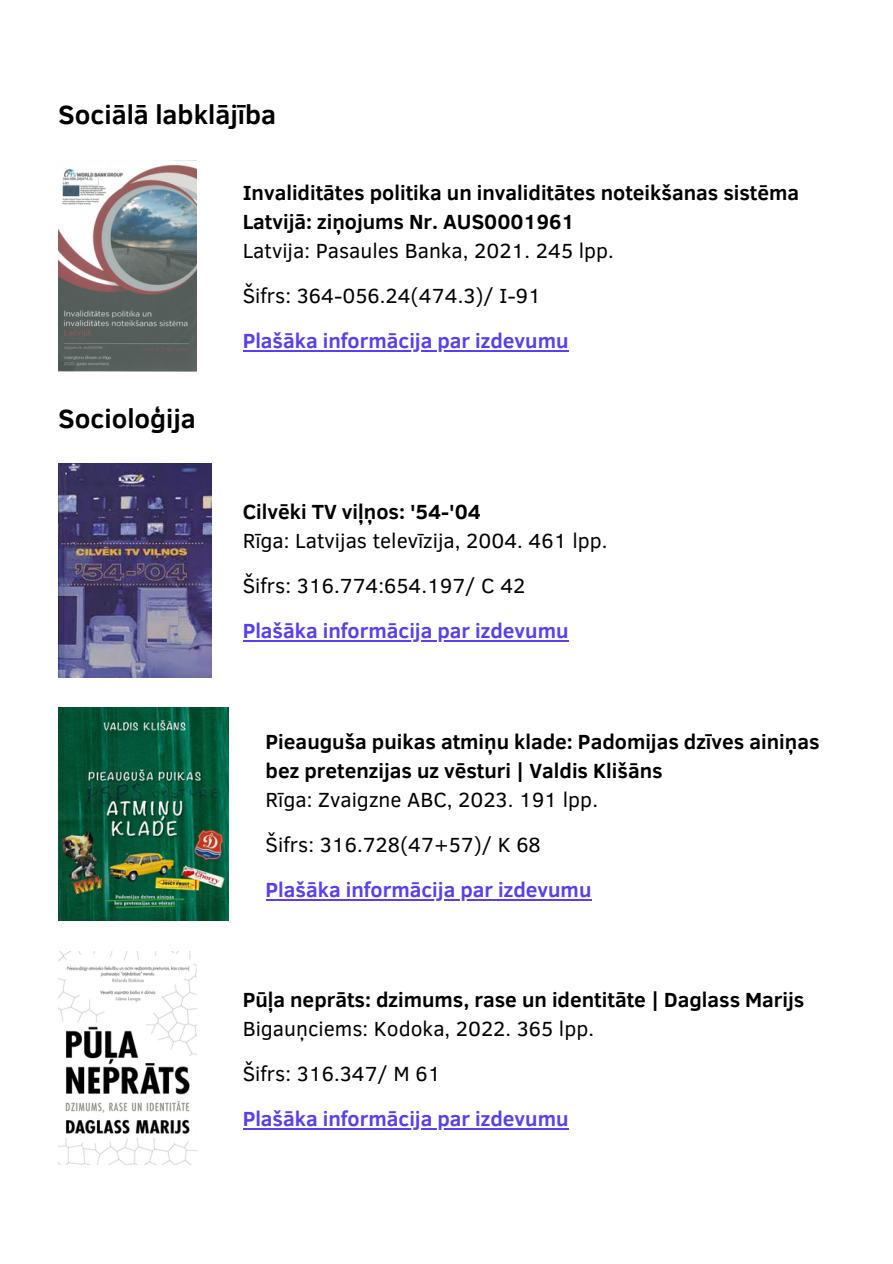
<style>
.page{position:relative;width:893px;height:1264px;background:#fff}
.page>*{position:absolute;margin:0;border:0;box-sizing:border-box;transform-origin:0 0}
.t1{font:700 27px "Clear Sans";color:#000}
.t2{font:700 21px/29px "Clear Sans";color:#000}
.t3{font:21px/45px "Clear Sans";color:#000}
.t4{font:700 21px "Clear Sans";color:#583ff1}
</style>
<div class="page">
<img style="left:59px;top:160px;width:138px;height:211px">
<img style="left:59px;top:463px;width:152px;height:214px">
<img style="left:59px;top:707px;width:169px;height:213px">
<hr style="left:243px;top:350px;width:325px;height:2px;background:#583ff1">
<hr style="left:243px;top:640px;width:325px;height:2px;background:#583ff1">
<hr style="left:265px;top:898px;width:326px;height:2px;background:#583ff1">
<img style="left:59px;top:951px;width:138px;height:213px">
<hr style="left:243px;top:1127px;width:325px;height:2px;background:#583ff1">
<p class="t1" style="left:59px;top:95px;width:219px">Sociālā labklājība</p>
<p class="t1" style="left:59px;top:399px;width:139px">Socioloģija</p>
<p class="t2" style="left:243px;top:177px;width:558px">Invaliditātes politika un invaliditātes noteikšanas sistēma<br>Latvijā: ziņojums Nr. AUS0001961</p>
<p class="t3" style="left:243px;top:227px;width:373px">Latvija: Pasaules Banka, 2021. 245 lpp.<br>Šifrs: 364-056.24(474.3)/ I-91</p>
<p class="t4" style="left:243px;top:325px;width:327px">Plašāka informācija par izdevumu</p>
<p class="t2" style="left:243px;top:496px;width:240px">Cilvēki TV viļņos: '54-'04</p>
<p class="t3" style="left:243px;top:517px;width:366px">Rīga: Latvijas televīzija, 2004. 461 lpp.<br>Šifrs: 316.774:654.197/ C 42</p>
<p class="t4" style="left:243px;top:615px;width:327px">Plašāka informācija par izdevumu</p>
<p class="t2" style="left:265px;top:725px;width:555px">Pieauguša puikas atmiņu klade: Padomijas dzīves ainiņas bez pretenzijas uz vēsturi | Valdis Klišāns</p>
<p class="t3" style="left:265px;top:775px;width:334px">Rīga: Zvaigzne ABC, 2023. 191 lpp.<br>Šifrs: 316.728(47+57)/ K 68</p>
<p class="t4" style="left:265px;top:873px;width:327px">Plašāka informācija par izdevumu</p>
<p class="t2" style="left:243px;top:984px;width:563px">Pūļa neprāts: dzimums, rase un identitāte | Daglass Marijs</p>
<p class="t3" style="left:243px;top:1005px;width:353px">Bigauņciems: Kodoka, 2022. 365 lpp.<br>Šifrs: 316.347/ M 61</p>
<p class="t4" style="left:243px;top:1103px;width:327px">Plašāka informācija par izdevumu</p>
</div>
